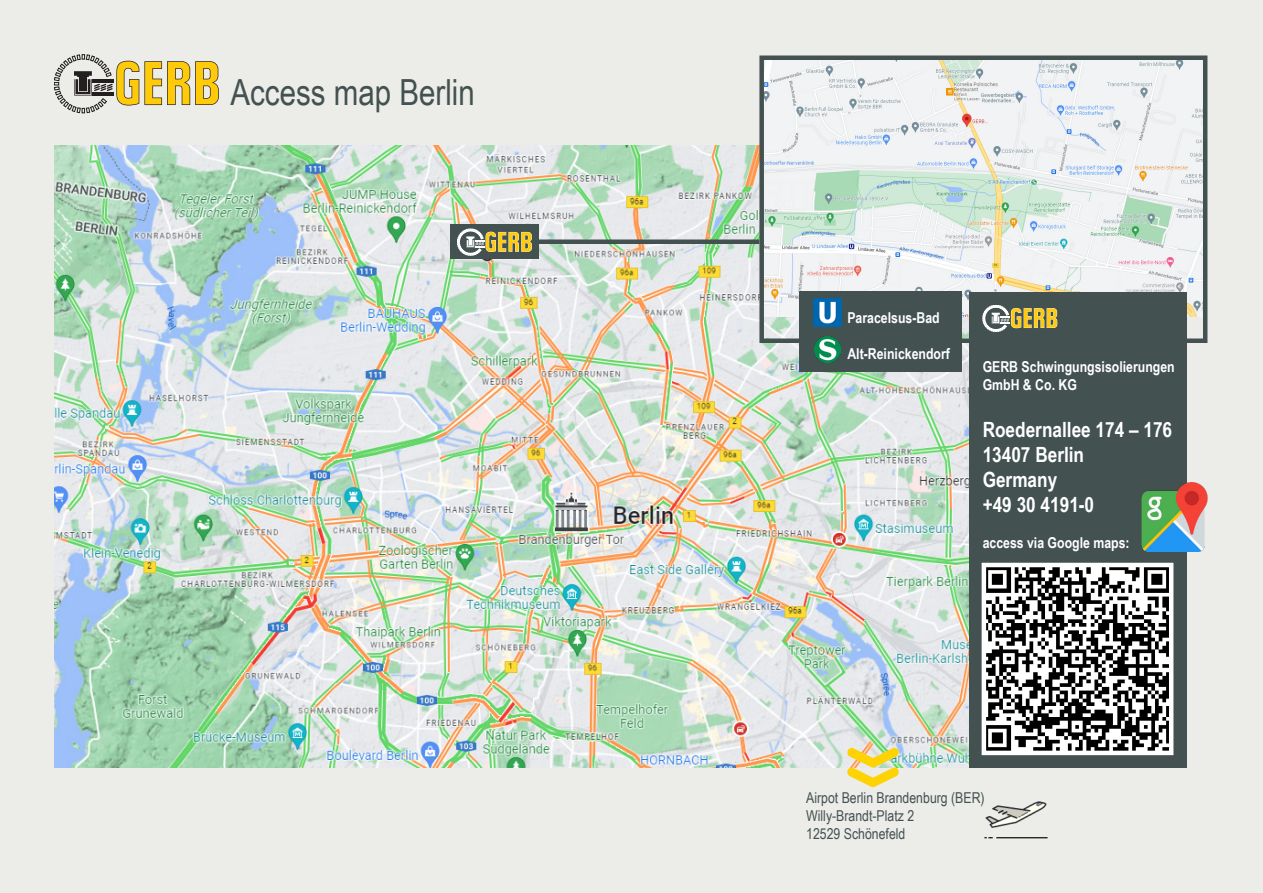
<style>
.page{position:relative;width:1263px;height:893px;background:#ecece9}
.page>*{position:absolute;margin:0;border:0;box-sizing:border-box;transform-origin:0 0}
.t1{font:36px "Arial Narrow";color:#435151}
.t2{font:700 21px "Arial Narrow";color:#fff}
.t3{font:700 15px/18px "Arial Narrow";color:#fff}
.t4{font:15px "Arial Narrow";color:#435151}
</style>
<div class="page">
<img style="left:54px;top:145px;width:914px;height:622px">
<img style="left:764px;top:61px;width:438px;height:256px">
<div style="left:759px;top:56px;width:448px;height:287px;border:4px solid #435151"></div>
<div style="left:512px;top:239px;width:247px;height:5px;background:#435151"></div>
<svg style="left:54px;top:54px;width:165px;height:59px"></svg>
<hr style="left:93px;top:79px;width:21px;height:4px;background:#231f20">
<hr style="left:93px;top:92px;width:21px;height:4px;background:#231f20">
<div style="left:968px;top:292px;width:218px;height:475px;background:#435151"></div>
<div style="left:450px;top:224px;width:89px;height:35px;background:#435151"></div>
<svg style="left:457px;top:229px;width:75px;height:26px"></svg>
<svg style="left:983px;top:305px;width:74px;height:27px"></svg>
<img style="left:987px;top:568px;width:181px;height:182px">
<div style="left:982px;top:563px;width:191px;height:192px;border:4px solid #fff"></div>
<img style="left:1141px;top:483px;width:67px;height:69px">
<svg style="left:847px;top:747px;width:52px;height:40px"></svg>
<img style="left:984px;top:801px;width:64px;height:38px">
<div style="left:799px;top:292px;width:163px;height:80px;background:#435151"></div>
<img style="left:813px;top:298px;width:28px;height:29px">
<img style="left:814px;top:337px;width:26px;height:26px">
<p class="t1" style="left:230px;top:66px;width:246px">Access map Berlin</p>
<p class="t3" style="left:847px;top:308px;width:94px">Paracelsus-Bad</p>
<p class="t3" style="left:847px;top:344px;width:104px">Alt-Reinickendorf</p>
<p class="t3" style="left:983px;top:357px;width:194px">GERB Schwingungsisolierungen<br>GmbH &amp; Co. KG</p>
<p class="t2" style="left:983px;top:413px;width:191px">Roedernallee 174 – 176</p>
<p class="t2" style="left:983px;top:439px;width:103px">13407 Berlin</p>
<p class="t2" style="left:983px;top:464px;width:76px">Germany</p>
<p class="t2" style="left:983px;top:489px;width:113px">+49 30 4191-0</p>
<p class="t3" style="left:983px;top:533px;width:148px">access via Google maps:</p>
<p class="t4" style="left:806px;top:787px;width:180px">Airpot Berlin Brandenburg (BER)</p>
<p class="t4" style="left:806px;top:805px;width:109px">Willy-Brandt-Platz 2</p>
<p class="t4" style="left:806px;top:823px;width:101px">12529 Schönefeld</p>
</div>
